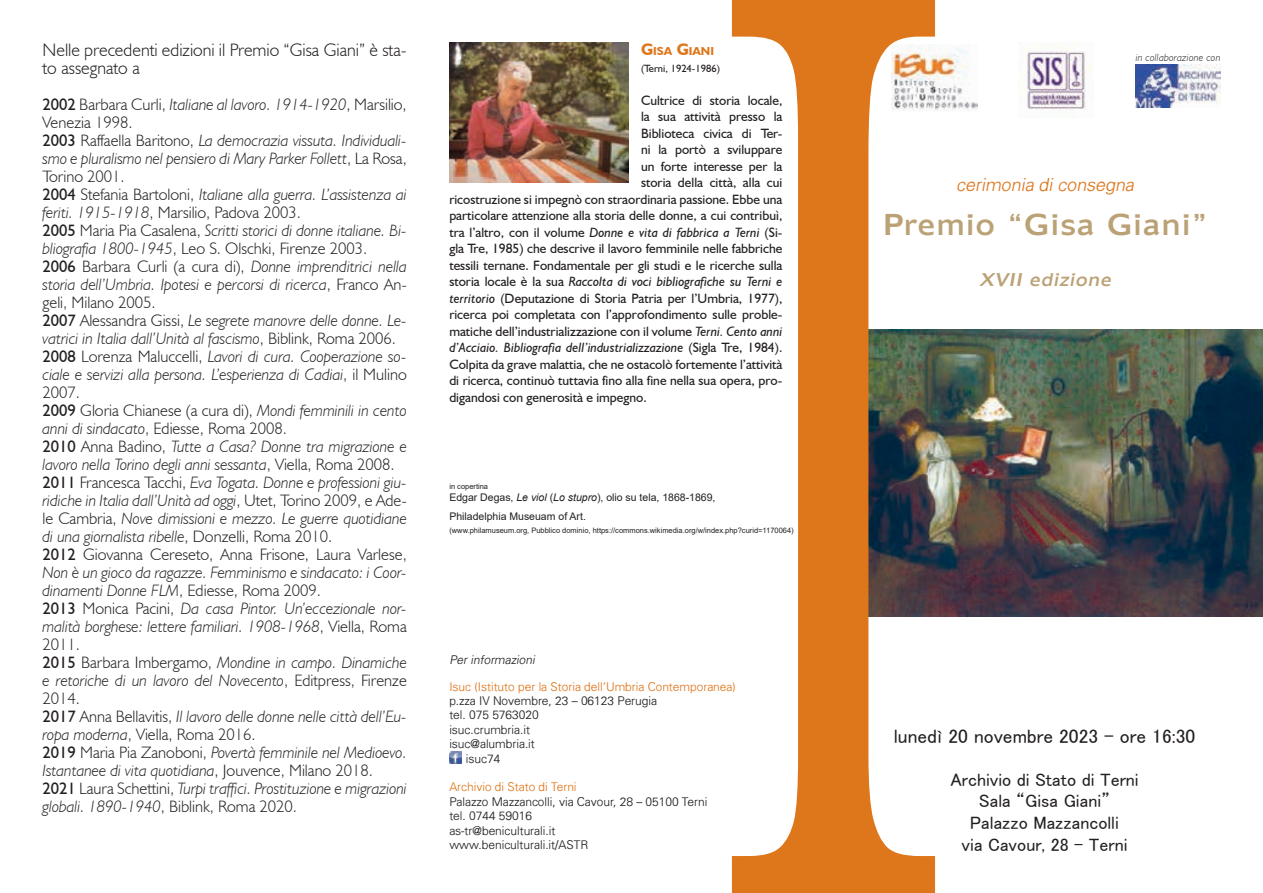
<style>
.page{position:relative;width:1263px;height:893px;background:#fff}
.page>*{position:absolute;margin:0;border:0;box-sizing:border-box;transform-origin:0 0}
.t1{font:27px "Humanist 970 BT Roman C";color:#bba276}
.t2{font:19.5px "MS UI Gothic";color:#231f20}
.t3{font:18px/21.6px "MS UI Gothic";color:#231f20;text-align:center}
.t4{font:300 18px/18px "Humanist 521 BT";color:#231f20}
.t5{font:italic 300 18px "Univers";color:#de761b}
.t6{font:italic 300 16.5px/18px "Humanist 521 BT";color:#231f20}
.t7{font:italic 16.5px "Humanist 970 BT Roman C";color:#bba276}
.t8{font:13.5px "Humanist 521 BT";color:#231f20}
.t9{font:italic 13.5px "Humanist 521 BT";color:#231f20}
.t10{font:300 12px/14.4px "Univers";color:#231f20}
.t11{font:300 12px "Univers";color:#de761b}
.t12{font:italic 300 12px "Univers";color:#231f20}
.t13{font:700 11.55px "Humanist 521 BT";color:#de761b}
.t14{font:10.5px/18.6px "Arial";color:#231f20}
.t15{font:italic 300 10.5px "Humanist 521 BT";letter-spacing:.02em;color:#231f20}
.t16{font:10.5px "Humanist 521 BT";color:#231f20}
.t17{font:7.5px "Arial";color:#231f20}
.s1{font-weight:400;font-style:normal}
.s2{font-style:normal}
.s3{font-size:16.5px}
.s4{font-style:italic}
</style>
<div class="page">
<img style="left:935px;top:330px;width:328px;height:287px">
<img style="left:935px;top:44px;width:42px;height:67px">
<img style="left:1136px;top:65px;width:84px;height:42px">
<img style="left:1019px;top:43px;width:73px;height:75px">
<svg style="left:732px;top:0;width:203px;height:893px"></svg>
<img style="left:449px;top:43px;width:179px;height:140px">
<svg style="left:449px;top:751px;width:13px;height:13px"></svg>
<p class="t4" style="left:43px;top:41px;width:366px">Nelle precedenti edizioni il Premio “Gisa Giani” è sta&shy;to assegnato a</p>
<p class="t6" style="left:43px;top:95px;width:366px"><span class="s1">2002</span> <span class="s2">Barbara Curli,</span> Italiane al lavoro. 1914-1920<span class="s2">, Marsilio, Venezia 1998.<br></span><span class="s1">2003</span> <span class="s2">Raffaella Baritono,</span> La democrazia vissuta. Individuali&shy;smo e pluralismo nel pensiero di Mary Parker Follett<span class="s2">, La Rosa, Torino 2001.<br></span><span class="s1">2004</span> <span class="s2">Stefania Bartoloni,</span> Italiane alla guerra. L’assistenza ai feriti. 1915-1918<span class="s2">, Marsilio, Padova 2003.<br></span><span class="s1">2005</span> <span class="s2">Maria Pia Casalena,</span> Scritti storici di donne italiane. Bi&shy;bliografia 1800-1945<span class="s2">, Leo S. Olschki, Firenze 2003.<br></span><span class="s1">2006</span> <span class="s2">Barbara Curli (a cura di),</span> Donne imprenditrici nella storia dell’Umbria. Ipotesi e percorsi di ricerca<span class="s2">, Franco An&shy;geli, Milano 2005.<br></span><span class="s1">2007</span> <span class="s2">Alessandra Gissi,</span> Le segrete manovre delle donne. Le&shy;vatrici in Italia dall’Unità al fascismo<span class="s2">, Biblink, Roma 2006.<br></span><span class="s1">2008</span> <span class="s2">Lorenza Maluccelli,</span> Lavori di cura. Cooperazione so&shy;ciale e servizi alla persona. L’esperienza di Cadiai<span class="s2">, il Mulino 2007.<br></span><span class="s1">2009</span> <span class="s2">Gloria Chianese (a cura di),</span> Mondi femminili in cento anni di sindacato<span class="s2">, Ediesse, Roma 2008.<br></span><span class="s1">2010</span> <span class="s2">Anna Badino,</span> Tutte a Casa? Donne tra migrazione e lavoro nella Torino degli anni sessanta<span class="s2">, Viella, Roma 2008.<br></span><span class="s1">2011</span> <span class="s2">Francesca Tacchi,</span> Eva Togata. Donne e professioni giu&shy;ridiche in Italia dall’Unità ad oggi<span class="s2">, Utet, Torino 2009, e Ade&shy;le Cambria,</span> Nove dimissioni e mezzo. Le guerre quotidiane di una giornalista ribelle<span class="s2">, Donzelli, Roma 2010.<br></span><span class="s1">2012</span> <span class="s2">Giovanna Cereseto, Anna Frisone, Laura Varlese, </span>Non è un gioco da ragazze. Femminismo e sindacato: i Coor&shy;dinamenti Donne FLM<span class="s2">, Ediesse, Roma 2009.<br></span><span class="s1">2013</span> <span class="s2">Monica Pacini,</span> Da casa Pintor. Un’eccezionale nor&shy;malità borghese: lettere familiari. 1908-1968<span class="s2">, Viella, Roma 2011.<br></span><span class="s1">2015</span> <span class="s2">Barbara Imbergamo,</span> Mondine in campo. Dinamiche e retoriche di un lavoro del Novecento<span class="s2">, Editpress, Firenze 2014.<br></span><span class="s1">2017</span> <span class="s2">Anna Bellavitis,</span> Il lavoro delle donne nelle città dell’Eu&shy;ropa moderna<span class="s2">, Viella, Roma 2016.<br></span><span class="s1">2019</span> <span class="s2">Maria Pia Zanoboni,</span> Povertà femminile nel Medioevo.<br>Istantanee di vita quotidiana<span class="s2">, Jouvence, Milano 2018.<br></span><span class="s1">2021</span> <span class="s2">Laura Schettini,</span> Turpi traffici. Prostituzione e migrazioni globali. 1890-1940<span class="s2">, Biblink, Roma 2020.</span></p>
<p class="t13" style="left:641px;top:44px;width:75px"><span class="s3">G</span>ISA <span class="s3">G</span>IANI</p>
<p class="t16" style="left:641px;top:62px;width:80px">(Terni, 1924-1986)</p>
<p class="t8" style="left:641px;top:92px;width:143px">Cultrice di storia locale,</p>
<p class="t8" style="left:641px;top:108px;width:143px">la sua attività presso la</p>
<p class="t8" style="left:641px;top:125px;width:143px">Biblioteca civica di Ter-</p>
<p class="t8" style="left:641px;top:141px;width:143px">ni la portò a sviluppare</p>
<p class="t8" style="left:641px;top:158px;width:143px">un forte interesse per la</p>
<p class="t8" style="left:641px;top:174px;width:143px">storia della città, alla cui</p>
<p class="t8" style="left:449px;top:191px;width:335px">ricostruzione si impegnò con straordinaria passione. Ebbe una</p>
<p class="t8" style="left:449px;top:207px;width:335px">particolare attenzione alla storia delle donne, a cui contribuì,</p>
<p class="t8" style="left:449px;top:224px;width:335px">tra l’altro, con il volume <span class="s4">Donne e vita di fabbrica a Terni</span> (Si-</p>
<p class="t8" style="left:449px;top:240px;width:335px">gla Tre, 1985) che descrive il lavoro femminile nelle fabbriche</p>
<p class="t8" style="left:449px;top:257px;width:335px">tessili ternane. Fondamentale per gli studi e le ricerche sulla</p>
<p class="t9" style="left:449px;top:273px;width:335px"><span class="s2">storia locale è la sua</span> Raccolta di voci bibliografiche su Terni e</p>
<p class="t8" style="left:449px;top:290px;width:335px"><span class="s4">territorio</span> (Deputazione di Storia Patria per l’Umbria, 1977),</p>
<p class="t8" style="left:449px;top:306px;width:335px">ricerca poi completata con l’approfondimento sulle proble-</p>
<p class="t8" style="left:449px;top:323px;width:335px">matiche dell’industrializzazione con il volume <span class="s4">Terni. Cento anni</span></p>
<p class="t9" style="left:449px;top:339px;width:335px">d’Acciaio. Bibliografia dell’industrializzazione <span class="s2">(Sigla Tre, 1984).</span></p>
<p class="t8" style="left:449px;top:356px;width:335px">Colpita da grave malattia, che ne ostacolò fortemente l’attività</p>
<p class="t8" style="left:449px;top:372px;width:335px">di ricerca, continuò tuttavia fino alla fine nella sua opera, pro-</p>
<p class="t8" style="left:449px;top:389px;width:199px">digandosi con generosità e impegno.</p>
<p class="t17" style="left:449px;top:481px;width:40px">in copertina</p>
<p class="t14" style="left:449px;top:488px;width:268px">Edgar Degas, <span class="s4">Le viol</span> (<span class="s4">Lo stupro</span>), olio su tela, 1868-1869,<br>Philadelphia Museuam of Art.</p>
<p class="t17" style="left:449px;top:525px;width:346px">(www.philamuseum.org, Pubblico dominio, https://commons.wikimedia.org/w/index.php?curid=1170064)</p>
<p class="t12" style="left:449px;top:653px;width:89px">Per informazioni</p>
<p class="t11" style="left:449px;top:679px;width:288px">Isuc (Istituto per la Storia dell’Umbria Contemporanea)</p>
<p class="t10" style="left:449px;top:693px;width:209px">p.zza IV Novembre, 23 – 06123 Perugia</p>
<p class="t10" style="left:449px;top:708px;width:91px">tel. 075 5763020</p>
<p class="t10" style="left:449px;top:722px;width:82px">isuc.crumbria.it</p>
<p class="t10" style="left:449px;top:736px;width:87px">isuc@alumbria.it</p>
<p class="t10" style="left:466px;top:751px;width:36px">isuc74</p>
<p class="t11" style="left:449px;top:780px;width:129px">Archivio di Stato di Terni</p>
<p class="t10" style="left:449px;top:794px;width:260px">Palazzo Mazzancolli, via Cavour, 28 – 05100 Terni tel. 0744 59016<br>as-tr@beniculturali.it<br>www.beniculturali.it/ASTR</p>
<p class="t15" style="left:1136px;top:51px;width:86px">in collaborazione con</p>
<p class="t5" style="left:956px;top:174px;width:183px">cerimonia di consegna</p>
<h1 class="t1" style="left:882px;top:206px;width:327px">Premio “Gisa Giani”</h1>
<p class="t7" style="left:979px;top:269px;width:137px">XVII edizione</p>
<p class="t2" style="left:894px;top:726px;width:303px">lunedì 20 novembre 2023 - ore 16:30</p>
<p class="t3" style="left:950px;top:768px;width:190px">Archivio di Stato di Terni<br>Sala “Gisa Giani”<br>Palazzo Mazzancolli<br>via Cavour, 28 - Terni</p>
</div>
